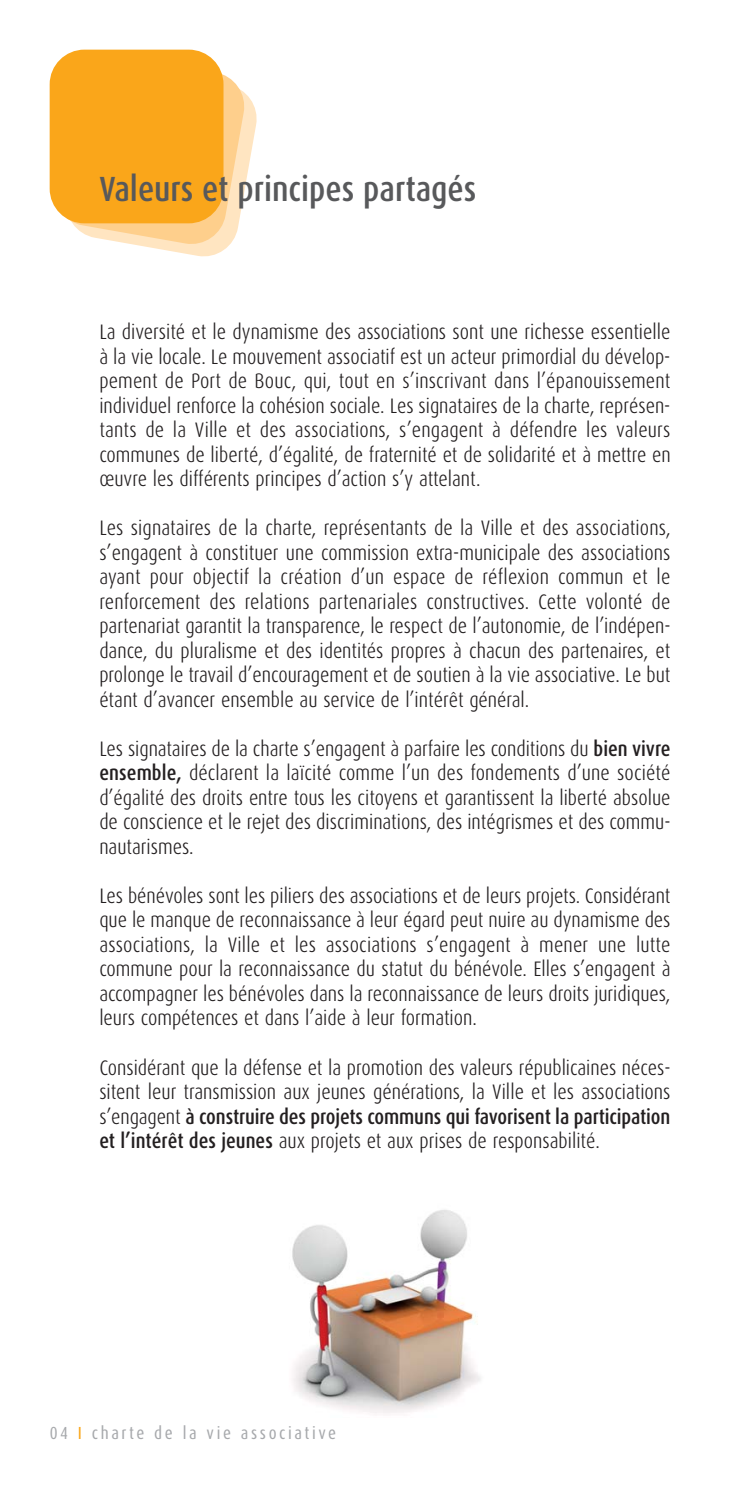
<style>
.page{position:relative;width:745px;height:1489px;background:#fff}
.page>*{position:absolute;margin:0;border:0;box-sizing:border-box;transform-origin:0 0}
.t1{font:500 35px "Dax Condensed";color:#58595b}
.t2{font:300 21px/24.5px "Dax Condensed";color:#231f20;text-align:justify}
.t3{font:17.5px "Dax Condensed";letter-spacing:.15em;color:#a7a9ac}
.s1{font-weight:500}
.s2{color:#faa61a}
</style>
<div class="page">
<svg style="left:51px;top:51px;width:206px;height:206px"></svg>
<img style="left:292px;top:1210px;width:189px;height:203px">
<div style="left:50px;top:50px;width:173px;height:173px;background:#faa61a;border-radius:35px"></div>
<h1 class="t1" style="left:99px;top:174px;width:378px">Valeurs et principes partagés</h1>
<p class="t2" style="left:99px;top:321px;width:572px">La diversité et le dynamisme des associations sont une richesse essentielle à la vie locale. Le mouvement associatif est un acteur primordial du dévelop&shy;pement de Port de Bouc, qui, tout en s’inscrivant dans l’épanouissement individuel renforce la cohésion sociale. Les signataires de la charte, représen&shy;tants de la Ville et des associations, s’engagent à défendre les valeurs communes de liberté, d’égalité, de fraternité et de solidarité et à mettre en œuvre les différents principes d’action s’y attelant.</p>
<p class="t2" style="left:99px;top:517px;width:572px">Les signataires de la charte, représentants de la Ville et des associations, s’engagent à constituer une commission extra-municipale des associations ayant pour objectif la création d’un espace de réflexion commun et le renforcement des relations partenariales constructives. Cette volonté de partenariat garantit la transparence, le respect de l’autonomie, de l’indépen&shy;dance, du pluralisme et des identités propres à chacun des partenaires, et prolonge le travail d’encouragement et de soutien à la vie associative. Le but étant d’avancer ensemble au service de l’intérêt général.</p>
<p class="t2" style="left:99px;top:737px;width:572px">Les signataires de la charte s’engagent à parfaire les conditions du <span class="s1">bien vivre ensemble,</span> déclarent la laïcité comme l’un des fondements d’une société d’égalité des droits entre tous les citoyens et garantissent la liberté absolue de conscience et le rejet des discriminations, des intégrismes et des commu&shy;nautarismes.</p>
<p class="t2" style="left:99px;top:884px;width:572px">Les bénévoles sont les piliers des associations et de leurs projets. Considérant que le manque de reconnaissance à leur égard peut nuire au dynamisme des associations, la Ville et les associations s’engagent à mener une lutte commune pour la reconnaissance du statut du bénévole. Elles s’engagent à accompagner les bénévoles dans la reconnaissance de leurs droits juridiques, leurs compétences et dans l’aide à leur formation.</p>
<p class="t2" style="left:99px;top:1056px;width:572px">Considérant que la défense et la promotion des valeurs républicaines néces&shy;sitent leur transmission aux jeunes générations, la Ville et les associations s’engagent <span class="s1">à construire des projets communs qui favorisent la participation et l’intérêt des jeunes</span> aux projets et aux prises de responsabilité.</p>
<p class="t3" style="left:50px;top:1425px;width:288px">04 <span class="s2">I</span> charte de la vie associative</p>
</div>
